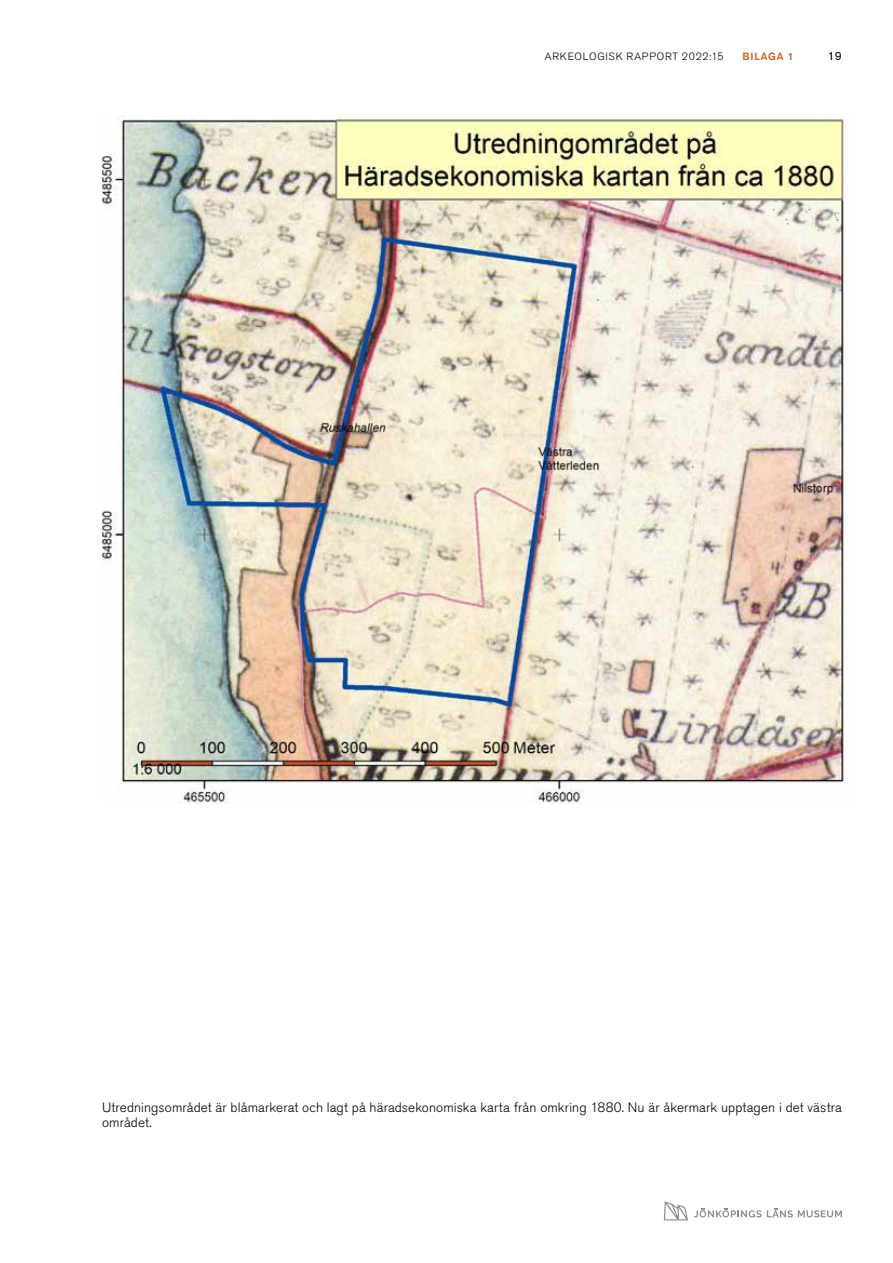
<style>
.page{position:relative;width:893px;height:1263px;background:#fff}
.page>*{position:absolute;margin:0;border:0;box-sizing:border-box;transform-origin:0 0}
.Bildtext{font:13.5px/15.8px "Akzidenz Grotesk Std Light 2";letter-spacing:.01em;color:#000}
.t1{font:12px "Akzidenz Grotesk Std";color:#000}
.t2{font:300 10.5px "Akzidenz Grotesk Std";letter-spacing:.07em;color:#000}
.t3{font:10.5px "Akzidenz Grotesk Std Md 2";letter-spacing:.075em;color:#cb5e19}
</style>
<div class="page">
<svg style="left:664px;top:1201px;width:24px;height:19px"></svg>
<svg style="left:694px;top:1208px;width:148px;height:9px"></svg>
<img style="left:102px;top:116px;width:742px;height:688px">
<p class="t2" style="left:545px;top:50px;width:180px">ARKEOLOGISK RAPPORT 2022:15</p>
<p class="t3" style="left:743px;top:50px;width:53px">BILAGA 1</p>
<p class="t1" style="left:828px;top:49px;width:15px">19</p>
<p class="Bildtext" style="left:102px;top:1099px;width:741px">Utredningsområdet är blåmarkerat och lagt på häradsekonomiska karta från omkring 1880. Nu är åkermark upptagen i det västra området.</p>
</div>
